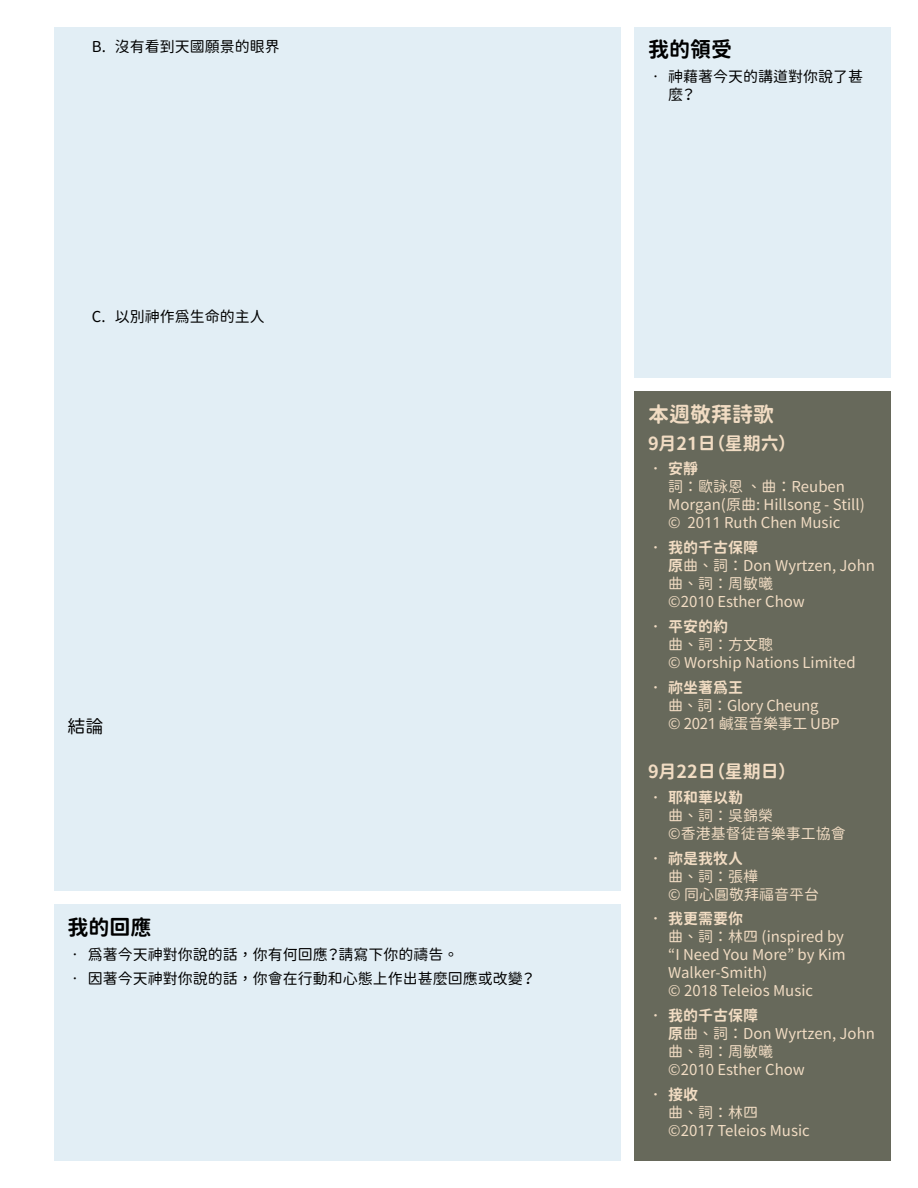
<style>
.page{position:relative;width:918px;height:1188px;background:#fff}
.page>*{position:absolute;margin:0;border:0;box-sizing:border-box;transform-origin:0 0}
.t1{font:21px "Gen Sen Rounded TW B";color:#000}
.t2{font:21px "Gen Sen Rounded TW B";color:#f1dcc3}
.t3{font:18px "Gen Sen Rounded TW B";color:#f1dcc3}
.t4{font:18px "Gen Sen Rounded TW R";color:#000}
.t5{font:15px/18px "Gen Sen Rounded TW R";color:#f1dcc3}
.t6{font:15px/18px "Gen Sen Rounded TW R";color:#000}
.t7{font:15px "Gen Sen Rounded TW B";color:#f1dcc3}
.t8{font:15px/18px "Gen Sen Rounded TW R";letter-spacing:-.02em;color:#f1dcc3}
.s1{font-family:"Gen Sen Rounded TW B"}
</style>
<div class="page">
<div style="left:54px;top:27px;width:567px;height:864px;background:#e2eef5"></div>
<div style="left:54px;top:904px;width:567px;height:257px;background:#e2eef5"></div>
<div style="left:634px;top:392px;width:257px;height:769px;background:#67695b"></div>
<div style="left:634px;top:27px;width:257px;height:351px;background:#e2eef5"></div>
<p class="t6" style="left:92px;top:38px;width:189px">B. 沒有看到天國願景的眼界</p>
<p class="t6" style="left:92px;top:307px;width:174px">C. 以別神作為生命的主人</p>
<p class="t4" style="left:68px;top:716px;width:37px">結論</p>
<h1 class="t1" style="left:68px;top:915px;width:85px">我的回應</h1>
<p class="t6" style="left:68px;top:945px;width:393px">• 為著今天神對你說的話，你有何回應？請寫下你的禱告。</p>
<p class="t6" style="left:68px;top:970px;width:470px">• 因著今天神對你說的話，你會在行動和心態上作出甚麼回應或改變？</p>
<h1 class="t1" style="left:648px;top:38px;width:85px">我的領受</h1>
<p class="t6" style="left:668px;top:68px;width:196px;text-indent:-20px">• 神藉著今天的講道對你說了甚麼？</p>
<h1 class="t2" style="left:648px;top:402px;width:127px">本週敬拜詩歌</h1>
<p class="t3" style="left:648px;top:433px;width:150px">9月21日（星期六）</p>
<p class="t7" style="left:648px;top:460px;width:52px">• 安靜</p>
<p class="t5" style="left:668px;top:478px;width:198px">詞：歐詠恩 、曲：Reuben<br>Morgan(原曲: Hillsong - Still) © 2011 Ruth Chen Music</p>
<p class="t7" style="left:648px;top:539px;width:112px">• 我的千古保障</p>
<p class="t5" style="left:668px;top:557px;width:208px"><span class="s1">原</span>曲、詞：Don Wyrtzen, John曲、詞：周敏曦<br>©2010 Esther Chow</p>
<p class="t7" style="left:648px;top:618px;width:82px">• 平安的約</p>
<p class="t5" style="left:668px;top:636px;width:189px">曲、詞：方文聰 　<br>© Worship Nations Limited</p>
<p class="t7" style="left:648px;top:679px;width:97px">• 祢坐著為王</p>
<p class="t8" style="left:668px;top:696px;width:173px">曲、詞：Glory Cheung<br>© 2021 鹹蛋音樂事工 UBP</p>
<p class="t3" style="left:648px;top:761px;width:150px">9月22日（星期日）</p>
<p class="t7" style="left:648px;top:789px;width:97px">• 耶和華以勒</p>
<p class="t5" style="left:668px;top:807px;width:179px">曲、詞：吳錦榮<br>©香港基督徒音樂事工協會</p>
<p class="t7" style="left:648px;top:850px;width:97px">• 祢是我牧人</p>
<p class="t5" style="left:668px;top:867px;width:152px">曲、詞：張樺<br>© 同心圓敬拜福音平台</p>
<p class="t7" style="left:648px;top:910px;width:97px">• 我更需要你</p>
<p class="t5" style="left:668px;top:928px;width:179px">曲、詞：林四 (inspired by “I Need You More” by Kim<br>Walker-Smith)<br>© 2018 Teleios Music</p>
<p class="t7" style="left:648px;top:1007px;width:112px">• 我的千古保障</p>
<p class="t5" style="left:668px;top:1025px;width:208px"><span class="s1">原</span>曲、詞：Don Wyrtzen, John曲、詞：周敏曦<br>©2010 Esther Chow</p>
<p class="t7" style="left:648px;top:1086px;width:52px">• 接收</p>
<p class="t5" style="left:668px;top:1104px;width:143px">曲、詞：林四<br>©2017 Teleios Music</p>
</div>
